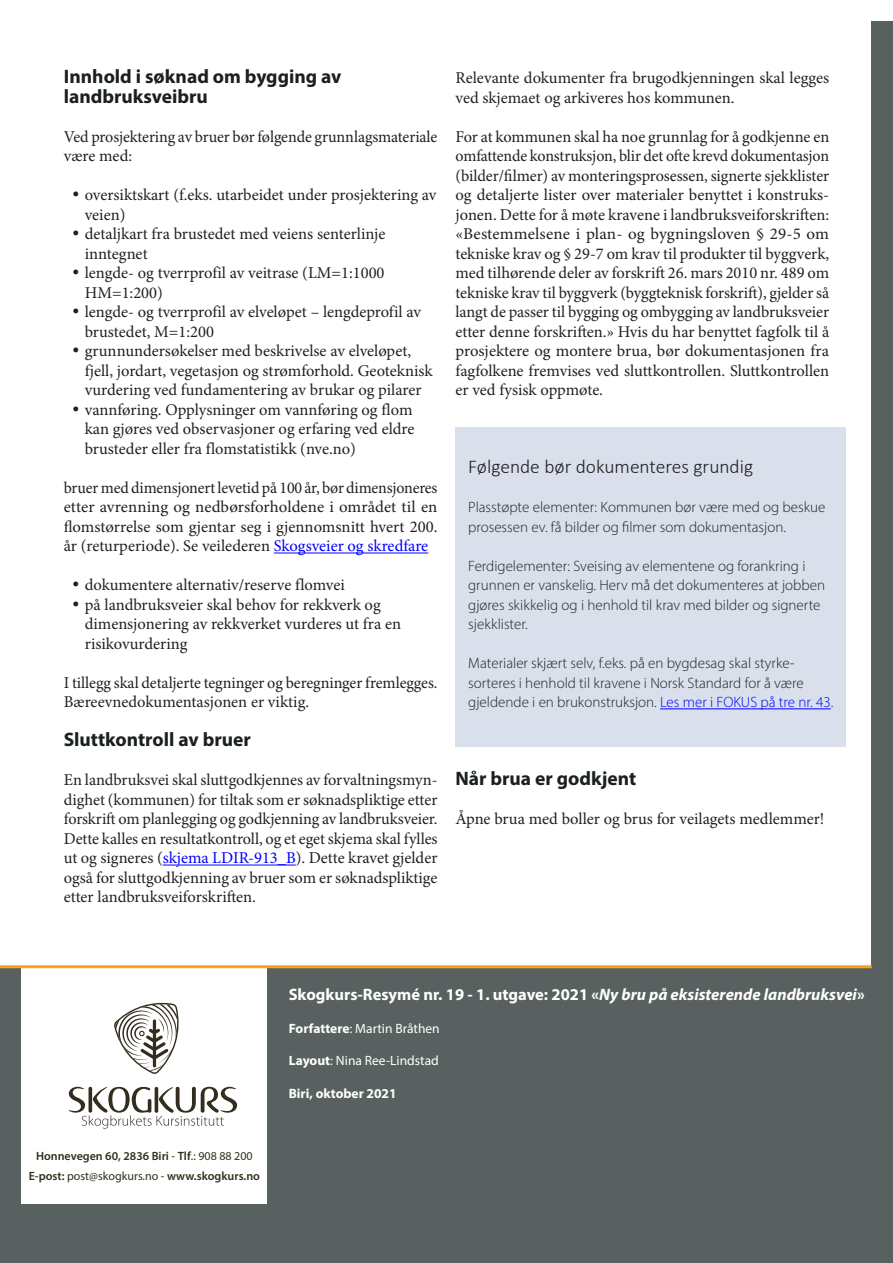
<style>
.page{position:relative;width:893px;height:1263px;background:#fff}
.page>*{position:absolute;margin:0;border:0;box-sizing:border-box;transform-origin:0 0}
.H2_Undertittel{font:700 19.5px/19.5px "Myriad Pro";color:#1a1f20}
.H1_Tekstboks{font:300 19.5px "Calibri";color:#231f20}
.Brødtekst{font:16.5px/19.5px "Minion Pro";color:#231f20}
.t1{font:700 16.5px "Myriad Pro";color:#fff}
.Tekstboks{font:300 15px/19.5px "Myriad Pro";color:#231f20}
.t2{font:13.5px "Myriad Pro";color:#fff}
.t3{font:700 13.5px "Myriad Pro";color:#fff}
.t4{font:600 12px/19.5px "Myriad Pro";color:#322d1d;text-align:center}
.s1{color:#00f}
.s2{font-weight:400}
.s3{font-style:italic}
.s4{font-weight:700}
</style>
<div class="page">
<div style="left:872px;top:21px;width:21px;height:1242px;background:#586060"></div>
<div style="left:0;top:1204px;width:872px;height:59px;background:#586060"></div>
<div style="left:0;top:966px;width:21px;height:239px;background:#586060"></div>
<div style="left:268px;top:966px;width:625px;height:268px;background:#586060"></div>
<svg style="left:69px;top:1087px;width:168px;height:41px"></svg>
<svg style="left:114px;top:1003px;width:65px;height:71px"></svg>
<hr style="left:0;top:965px;width:872px;height:3px;background:#f8a11c">
<hr style="left:274px;top:553px;width:154px;height:1px;background:#00f">
<hr style="left:163px;top:865px;width:133px;height:1px;background:#00f">
<div style="left:455px;top:427px;width:391px;height:320px;background:#d9e0ec"></div>
<hr style="left:660px;top:708px;width:171px;height:1px;background:#00f">
<p class="H2_Undertittel" style="left:64px;top:66px;width:279px">Innhold i søknad om bygging av landbruksveibru</p>
<p class="Brødtekst" style="left:64px;top:127px;width:375px">Ved prosjektering av bruer bør følgende grunnlagsmateriale være med:</p>
<p class="Brødtekst" style="left:85px;top:185px;width:353px;text-indent:-13px">• oversiktskart (f.eks. utarbeidet under prosjektering av veien)</p>
<p class="Brødtekst" style="left:85px;top:224px;width:302px;text-indent:-13px">• detaljkart fra brustedet med veiens senterlinje inntegnet</p>
<p class="Brødtekst" style="left:85px;top:263px;width:301px;text-indent:-13px">• lengde- og tverrprofil av veitrase (LM=1:1000<br>HM=1:200)</p>
<p class="Brødtekst" style="left:85px;top:302px;width:338px;text-indent:-13px">• lengde- og tverrprofil av elveløpet – lengdeprofil av brustedet, M=1:200</p>
<p class="Brødtekst" style="left:85px;top:341px;width:349px;text-indent:-13px">• grunnundersøkelser med beskrivelse av elveløpet, fjell, jordart, vegetasjon og strømforhold. Geoteknisk vurdering ved fundamentering av brukar og pilarer</p>
<p class="Brødtekst" style="left:85px;top:400px;width:331px;text-indent:-13px">• vannføring. Opplysninger om vannføring og flom kan gjøres ved observasjoner og erfaring ved eldre brusteder eller fra flomstatistikk (nve.no)</p>
<p class="Brødtekst" style="left:64px;top:478px;width:375px;text-align:justify">bruer med dimensjonert levetid på 100 år, bør dimensjoneres etter avrenning og nedbørsforholdene i området til en flomstørrelse som gjentar seg i gjennomsnitt hvert 200. år (returperiode). Se veilederen <span class="s1">Skogsveier og skredfare</span></p>
<p class="Brødtekst" style="left:72px;top:575px;width:274px">• dokumentere alternativ/reserve flomvei</p>
<p class="Brødtekst" style="left:85px;top:595px;width:318px;text-indent:-13px">• på landbruksveier skal behov for rekkverk og dimensjonering av rekkverket vurderes ut fra en risikovurdering</p>
<p class="Brødtekst" style="left:64px;top:673px;width:375px">I tillegg skal detaljerte tegninger og beregninger fremlegges.<br>Bæreevnedokumentasjonen er viktig.</p>
<p class="H2_Undertittel" style="left:64px;top:729px;width:189px">Sluttkontroll av bruer</p>
<p class="Brødtekst" style="left:64px;top:770px;width:375px;text-align:justify">En landbruksvei skal sluttgodkjennes av forvaltningsmyn&shy;dighet (kommunen) for tiltak som er søknadspliktige etter forskrift om planlegging og godkjenning av landbruksveier.<br>Dette kalles en resultatkontroll, og et eget skjema skal fylles ut og signeres (<span class="s1">skjema LDIR-913_B</span>). Dette kravet gjelder også for sluttgodkjenning av bruer som er søknadspliktige etter landbruksveiforskriften.</p>
<p class="Brødtekst" style="left:455px;top:68px;width:375px">Relevante dokumenter fra brugodkjenningen skal legges ved skjemaet og arkiveres hos kommunen.</p>
<p class="Brødtekst" style="left:455px;top:127px;width:375px;text-align:justify">For at kommunen skal ha noe grunnlag for å godkjenne en omfattende konstruksjon, blir det ofte krevd dokumentasjon (bilder/filmer) av monteringsprosessen, signerte sjekklister og detaljerte lister over materialer benyttet i konstruks&shy;jonen. Dette for å møte kravene i landbruksveiforskriften: «Bestemmelsene i plan- og bygningsloven § 29-5 om tekniske krav og § 29-7 om krav til produkter til byggverk, med tilhørende deler av forskrift 26. mars 2010 nr. 489 om tekniske krav til byggverk (byggteknisk forskrift), gjelder så langt de passer til bygging og ombygging av landbruksveier etter denne forskriften.» Hvis du har benyttet fagfolk til å prosjektere og montere brua, bør dokumentasjonen fra fagfolkene fremvises ved sluttkontrollen. Sluttkontrollen er ved fysisk oppmøte.</p>
<p class="H1_Tekstboks" style="left:468px;top:455px;width:286px">Følgende bør dokumenteres grundig</p>
<p class="Tekstboks" style="left:468px;top:497px;width:359px">Plasstøpte elementer: Kommunen bør være med og beskue prosessen ev. få bilder og filmer som dokumentasjon.</p>
<p class="Tekstboks" style="left:468px;top:556px;width:358px">Ferdigelementer: Sveising av elementene og forankring i grunnen er vanskelig. Herv må det dokumenteres at jobben gjøres skikkelig og i henhold til krav med bilder og signerte sjekklister.</p>
<p class="Tekstboks" style="left:468px;top:653px;width:367px">Materialer skjært selv, f.eks. på en bygdesag skal styrke&shy;sorteres i henhold til kravene i Norsk Standard for å være gjeldende i en brukonstruksjon. <span class="s1">Les mer i FOKUS på tre nr. 43</span>.</p>
<p class="H2_Undertittel" style="left:455px;top:768px;width:182px">Når brua er godkjent</p>
<p class="Brødtekst" style="left:455px;top:809px;width:370px">Åpne brua med boller og brus for veilagets medlemmer!</p>
<p class="t4" style="left:29px;top:1146px;width:233px">Honnevegen 60, 2836 Biri <span class="s2">-</span> Tlf<span class="s2">.: 908 88 200<br></span>E-post: <span class="s2">post@skogkurs.no -</span> www.skogkurs.no</p>
<p class="t1" style="left:289px;top:984px;width:577px">Skogkurs-Resymé nr. 19 - 1. utgave: 2021 «<span class="s3">Ny bru på eksisterende landbruksvei</span>»</p>
<p class="t2" style="left:289px;top:1020px;width:152px"><span class="s4">Forfattere</span>: Martin Bråthen</p>
<p class="t2" style="left:289px;top:1052px;width:152px"><span class="s4">Layout</span>: Nina Ree-Lindstad</p>
<p class="t3" style="left:289px;top:1085px;width:109px">Biri, oktober 2021</p>
</div>
